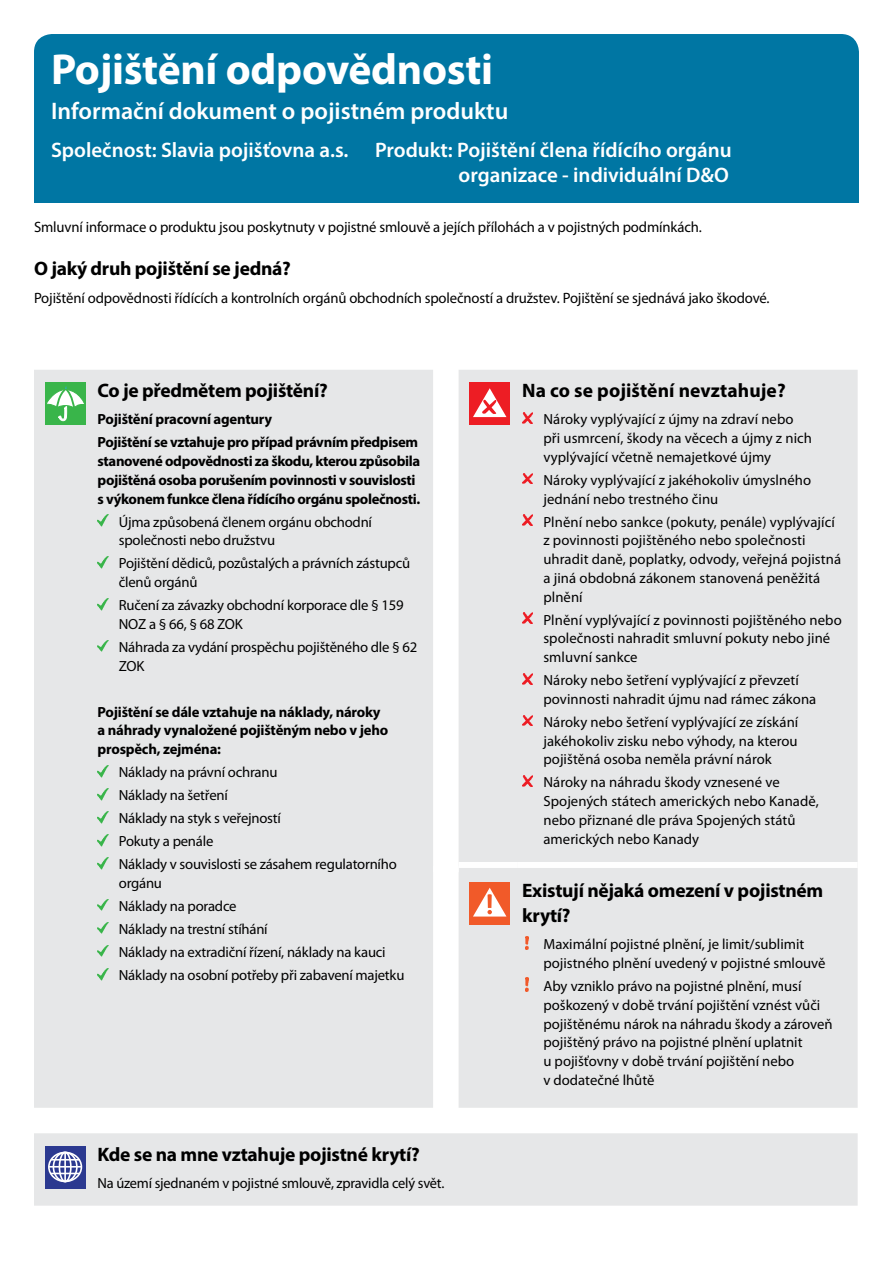
<style>
.page{position:relative;width:893px;height:1263px;background:#fff}
.page>*{position:absolute;margin:0;border:0;box-sizing:border-box;transform-origin:0 0}
.Form_title{font:700 43.5px "Myriad Pro";letter-spacing:-.005em;color:#fff}
.Form_sub_title{font:600 24px "Myriad Pro";color:#fff}
.Company_Product_head{font:600 21px/25.2px "Myriad Pro";color:#fff;text-align:right}
.Cover_subhead{font:700 19.5px/25.5px "Myriad Pro";letter-spacing:-.015em;color:#000}
.Cover_subhead-2{font:700 19.5px "Myriad Pro";letter-spacing:.005em;color:#000}
.Form_intro{font:15px "Myriad Pro";letter-spacing:-.01em;color:#000}
.Covered_bullets{font:14.7px/18.8px "Myriad Pro";color:#000}
.Covered_bullets-2{font:700 14.7px/18.8px "Myriad Pro";letter-spacing:-.025em;color:#000}
</style>
<div class="page">
<div style="left:34px;top:370px;width:824px;height:836px;background:#e6e7e8"></div>
<div style="left:459px;top:862px;width:59px;height:6px;background:#fff"></div>
<div style="left:518px;top:862px;width:340px;height:6px;background:#fff"></div>
<div style="left:433px;top:866px;width:26px;height:6px;background:#fff"></div>
<div style="left:45px;top:382px;width:41px;height:43px;background:#39b54a"></div>
<svg style="left:47px;top:386px;width:37px;height:35px"></svg>
<svg style="left:98px;top:515px;width:10px;height:12px"></svg>
<svg style="left:98px;top:556px;width:10px;height:12px"></svg>
<svg style="left:98px;top:598px;width:10px;height:12px"></svg>
<svg style="left:98px;top:640px;width:10px;height:12px"></svg>
<svg style="left:98px;top:765px;width:10px;height:12px"></svg>
<svg style="left:98px;top:788px;width:10px;height:12px"></svg>
<svg style="left:98px;top:811px;width:10px;height:12px"></svg>
<svg style="left:98px;top:834px;width:10px;height:12px"></svg>
<svg style="left:98px;top:857px;width:10px;height:12px"></svg>
<svg style="left:98px;top:899px;width:10px;height:12px"></svg>
<svg style="left:98px;top:922px;width:10px;height:12px"></svg>
<svg style="left:98px;top:945px;width:10px;height:12px"></svg>
<svg style="left:98px;top:968px;width:10px;height:12px"></svg>
<div style="left:469px;top:382px;width:41px;height:43px;background:#ed1d24"></div>
<svg style="left:473px;top:388px;width:33px;height:29px"></svg>
<svg style="left:522px;top:412px;width:11px;height:11px"></svg>
<svg style="left:522px;top:473px;width:11px;height:11px"></svg>
<svg style="left:522px;top:515px;width:11px;height:11px"></svg>
<svg style="left:522px;top:613px;width:11px;height:11px"></svg>
<svg style="left:522px;top:673px;width:11px;height:11px"></svg>
<svg style="left:522px;top:715px;width:11px;height:11px"></svg>
<svg style="left:522px;top:775px;width:11px;height:11px"></svg>
<div style="left:469px;top:882px;width:41px;height:42px;background:#f15a29"></div>
<svg style="left:473px;top:888px;width:33px;height:28px"></svg>
<svg style="left:525px;top:936px;width:4px;height:13px"></svg>
<svg style="left:525px;top:978px;width:4px;height:13px"></svg>
<svg style="left:45px;top:1146px;width:41px;height:43px"></svg>
<div style="left:48px;top:1152px;width:34px;height:30px;border:2px solid #fff;border-radius:50%"></div>
<div style="left:53px;top:1152px;width:25px;height:30px;border:2px solid #fff;border-radius:50%"></div>
<div style="left:59px;top:1152px;width:13px;height:30px;border:2px solid #fff;border-radius:50%"></div>
<hr style="left:64px;top:1152px;width:2px;height:30px;background:#fff">
<svg style="left:51px;top:1159px;width:29px;height:1px"></svg>
<svg style="left:51px;top:1173px;width:29px;height:1px"></svg>
<hr style="left:49px;top:1166px;width:32px;height:1px;background:#fff">
<div style="left:34px;top:161px;width:825px;height:42px;background:#0076a3"></div>
<div style="left:34px;top:34px;width:825px;height:168px;background:#0076a3;border-radius:18px"></div>
<p class="Form_title" style="left:51px;top:41px;width:443px">Pojištění odpovědnosti</p>
<p class="Form_sub_title" style="left:51px;top:95px;width:459px">Informační dokument o pojistném produktu</p>
<p class="Company_Product_head" style="left:51px;top:137px;width:299px">Společnost: Slavia pojišťovna a.s.</p>
<p class="Company_Product_head" style="left:375px;top:137px;width:358px">Produkt: Pojištění člena řídícího orgánu organizace - individuální D&amp;O</p>
<p class="Form_intro" style="left:34px;top:218px;width:669px">Smluvní informace o produktu jsou poskytnuty v pojistné smlouvě a jejích přílohách a v pojistných podmínkách.</p>
<p class="Cover_subhead" style="left:34px;top:255px;width:258px">O jaký druh pojištění se jedná?</p>
<p class="Form_intro" style="left:34px;top:288px;width:737px">Pojištění odpovědnosti řídících a kontrolních orgánů obchodních společností a družstev. Pojištění se sjednává jako škodové.</p>
<p class="Cover_subhead" style="left:98px;top:377px;width:232px">Co je předmětem pojištění?</p>
<p class="Covered_bullets-2" style="left:98px;top:410px;width:176px">Pojištění pracovní agentury</p>
<p class="Covered_bullets-2" style="left:98px;top:433px;width:324px">Pojištění se vztahuje pro případ právním předpisem stanovené odpovědnosti za škodu, kterou způsobila pojištěná osoba porušením povinnosti v souvislosti s výkonem funkce člena řídícího orgánu společnosti.</p>
<p class="Covered_bullets" style="left:119px;top:512px;width:255px">Újma způsobená členem orgánu obchodní společnosti nebo družstvu</p>
<p class="Covered_bullets" style="left:119px;top:554px;width:293px">Pojištění dědiců, pozůstalých a právních zástupců členů orgánů</p>
<p class="Covered_bullets" style="left:119px;top:596px;width:286px">Ručení za závazky obchodní korporace dle § 159<br>NOZ a § 66, § 68 ZOK</p>
<p class="Covered_bullets" style="left:119px;top:637px;width:300px">Náhrada za vydání prospěchu pojištěného dle § 62<br>ZOK</p>
<p class="Covered_bullets-2" style="left:98px;top:702px;width:292px">Pojištění se dále vztahuje na náklady, nároky a náhrady vynaložené pojištěným nebo v jeho prospěch, zejména:</p>
<p class="Covered_bullets" style="left:119px;top:763px;width:160px">Náklady na právní ochranu</p>
<p class="Covered_bullets" style="left:119px;top:786px;width:111px">Náklady na šetření</p>
<p class="Covered_bullets" style="left:119px;top:809px;width:164px">Náklady na styk s veřejností</p>
<p class="Covered_bullets" style="left:119px;top:832px;width:96px">Pokuty a penále</p>
<p class="Covered_bullets" style="left:119px;top:855px;width:280px">Náklady v souvislosti se zásahem regulatorního orgánu</p>
<p class="Covered_bullets" style="left:119px;top:896px;width:119px">Náklady na poradce</p>
<p class="Covered_bullets" style="left:119px;top:919px;width:150px">Náklady na trestní stíhání</p>
<p class="Covered_bullets" style="left:119px;top:942px;width:268px">Náklady na extradiční řízení, náklady na kauci</p>
<p class="Covered_bullets" style="left:119px;top:965px;width:287px">Náklady na osobní potřeby při zabavení majetku</p>
<p class="Cover_subhead" style="left:98px;top:1141px;width:324px">Kde se na mne vztahuje pojistné krytí?</p>
<p class="Covered_bullets" style="left:98px;top:1173px;width:348px">Na území sjednaném v pojistné smlouvě, zpravidla celý svět.</p>
<p class="Cover_subhead-2" style="left:522px;top:378px;width:265px">Na co se pojištění nevztahuje?</p>
<p class="Covered_bullets" style="left:543px;top:410px;width:270px">Nároky vyplývající z újmy na zdraví nebo při usmrcení, škody na věcech a újmy z nich vyplývající včetně nemajetkové újmy</p>
<p class="Covered_bullets" style="left:543px;top:470px;width:269px">Nároky vyplývající z jakéhokoliv úmyslného jednání nebo trestného činu</p>
<p class="Covered_bullets" style="left:543px;top:512px;width:299px">Plnění nebo sankce (pokuty, penále) vyplývající z povinnosti pojištěného nebo společnosti uhradit daně, poplatky, odvody, veřejná pojistná a jiná obdobná zákonem stanovená peněžitá plnění</p>
<p class="Covered_bullets" style="left:543px;top:610px;width:300px">Plnění vyplývající z povinnosti pojištěného nebo společnosti nahradit smluvní pokuty nebo jiné smluvní sankce</p>
<p class="Covered_bullets" style="left:543px;top:671px;width:274px">Nároky nebo šetření vyplývající z převzetí povinnosti nahradit újmu nad rámec zákona</p>
<p class="Covered_bullets" style="left:543px;top:712px;width:256px;text-align:justify">Nároky nebo šetření vyplývající ze získání jakéhokoliv zisku nebo výhody, na kterou pojištěná osoba neměla právní nárok</p>
<p class="Covered_bullets" style="left:543px;top:773px;width:277px">Nároky na náhradu škody vznesené ve Spojených státech amerických nebo Kanadě, nebo přiznané dle práva Spojených států amerických nebo Kanady</p>
<p class="Cover_subhead" style="left:522px;top:877px;width:303px">Existují nějaká omezení v pojistném krytí?</p>
<p class="Covered_bullets" style="left:543px;top:935px;width:284px">Maximální pojistné plnění, je limit/sublimit pojistného plnění uvedený v pojistné smlouvě</p>
<p class="Covered_bullets" style="left:543px;top:976px;width:291px">Aby vzniklo právo na pojistné plnění, musí poškozený v době trvání pojištění vznést vůči pojištěnému nárok na náhradu škody a zároveň pojištěný právo na pojistné plnění uplatnit<br>u pojišťovny v době trvání pojištění nebo<br>v dodatečné lhůtě</p>
</div>
